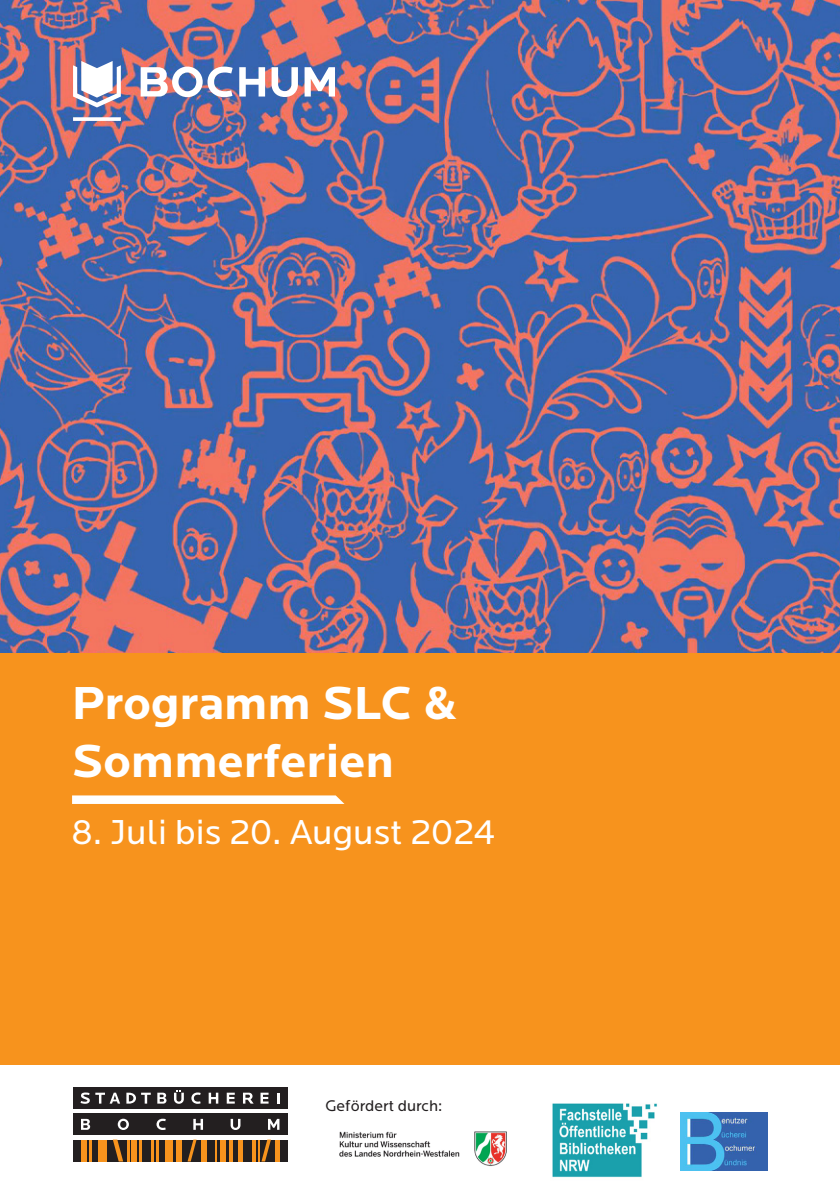
<style>
.page{position:relative;width:840px;height:1191px;background:#fff}
.page>*{position:absolute;margin:0;border:0;box-sizing:border-box;transform-origin:0 0}
.t1{font:700 48px "Locator";color:#fff}
.t2{font:36px "Locator";color:#fff}
.t3{font:16px "Locator";color:#231f20}
</style>
<div class="page">
<img style="left:0;top:0;width:839px;height:653px">
<div style="left:0;top:653px;width:839px;height:538px;background:#f7931d"></div>
<svg style="left:72px;top:795px;width:272px;height:9px;background:#fef7ef"></svg>
<img style="left:73px;top:61px;width:262px;height:60px">
<div style="left:0;top:1065px;width:839px;height:126px;background:#fff"></div>
<div style="left:73px;top:1139px;width:214px;height:22px;background:#231f20"></div>
<div style="left:73px;top:1087px;width:214px;height:22px;background:#231f20"></div>
<div style="left:73px;top:1113px;width:214px;height:22px;background:#231f20"></div>
<svg style="left:277px;top:1093px;width:2px;height:10px"></svg>
<svg style="left:191px;top:1092px;width:9px;height:11px"></svg>
<svg style="left:80px;top:1092px;width:40px;height:11px"></svg>
<svg style="left:126px;top:1092px;width:25px;height:11px"></svg>
<svg style="left:157px;top:1092px;width:9px;height:11px"></svg>
<svg style="left:174px;top:1090px;width:10px;height:13px"></svg>
<svg style="left:208px;top:1092px;width:10px;height:11px"></svg>
<svg style="left:226px;top:1092px;width:9px;height:11px"></svg>
<svg style="left:243px;top:1092px;width:10px;height:11px"></svg>
<svg style="left:260px;top:1092px;width:8px;height:11px"></svg>
<svg style="left:81px;top:1118px;width:9px;height:11px"></svg>
<svg style="left:118px;top:1118px;width:11px;height:12px"></svg>
<svg style="left:156px;top:1118px;width:10px;height:12px"></svg>
<svg style="left:193px;top:1118px;width:10px;height:11px"></svg>
<svg style="left:230px;top:1118px;width:10px;height:12px"></svg>
<svg style="left:268px;top:1118px;width:11px;height:11px"></svg>
<div style="left:131px;top:1139px;width:5px;height:22px;background:#f7931d"></div>
<div style="left:81px;top:1139px;width:5px;height:22px;background:#f7931d"></div>
<div style="left:165px;top:1139px;width:7px;height:22px;background:#f7931d"></div>
<div style="left:220px;top:1139px;width:6px;height:22px;background:#f7931d"></div>
<hr style="left:89px;top:1139px;width:3px;height:22px;background:#f7931d">
<div style="left:98px;top:1139px;width:9px;height:22px;background:#f7931d"></div>
<hr style="left:156px;top:1139px;width:2px;height:22px;background:#f7931d">
<svg style="left:187px;top:1139px;width:9px;height:22px"></svg>
<hr style="left:229px;top:1139px;width:3px;height:22px;background:#f7931d">
<svg style="left:261px;top:1139px;width:10px;height:22px"></svg>
<svg style="left:113px;top:1139px;width:10px;height:22px"></svg>
<div style="left:176px;top:1139px;width:5px;height:22px;background:#f7931d"></div>
<hr style="left:215px;top:1139px;width:2px;height:22px;background:#f7931d">
<hr style="left:127px;top:1139px;width:2px;height:22px;background:#f7931d">
<hr style="left:258px;top:1139px;width:2px;height:22px;background:#f7931d">
<hr style="left:252px;top:1139px;width:4px;height:22px;background:#f7931d">
<hr style="left:139px;top:1139px;width:3px;height:22px;background:#f7931d">
<hr style="left:151px;top:1139px;width:2px;height:22px;background:#f7931d">
<div style="left:238px;top:1139px;width:5px;height:22px;background:#f7931d"></div>
<div style="left:201px;top:1139px;width:5px;height:22px;background:#f7931d"></div>
<div style="left:274px;top:1139px;width:5px;height:22px;background:#f7931d"></div>
<img style="left:339px;top:1131px;width:168px;height:35px">
<img style="left:680px;top:1112px;width:87px;height:58px">
<img style="left:552px;top:1103px;width:105px;height:75px">
<p class="t1" style="left:71px;top:676px;width:388px">Programm SLC &amp;</p>
<p class="t1" style="left:71px;top:733px;width:324px">Sommerferien</p>
<p class="t2" style="left:71px;top:813px;width:425px">8. Juli bis 20. August 2024</p>
<p class="t3" style="left:325px;top:1096px;width:118px">Gefördert durch:</p>
</div>
